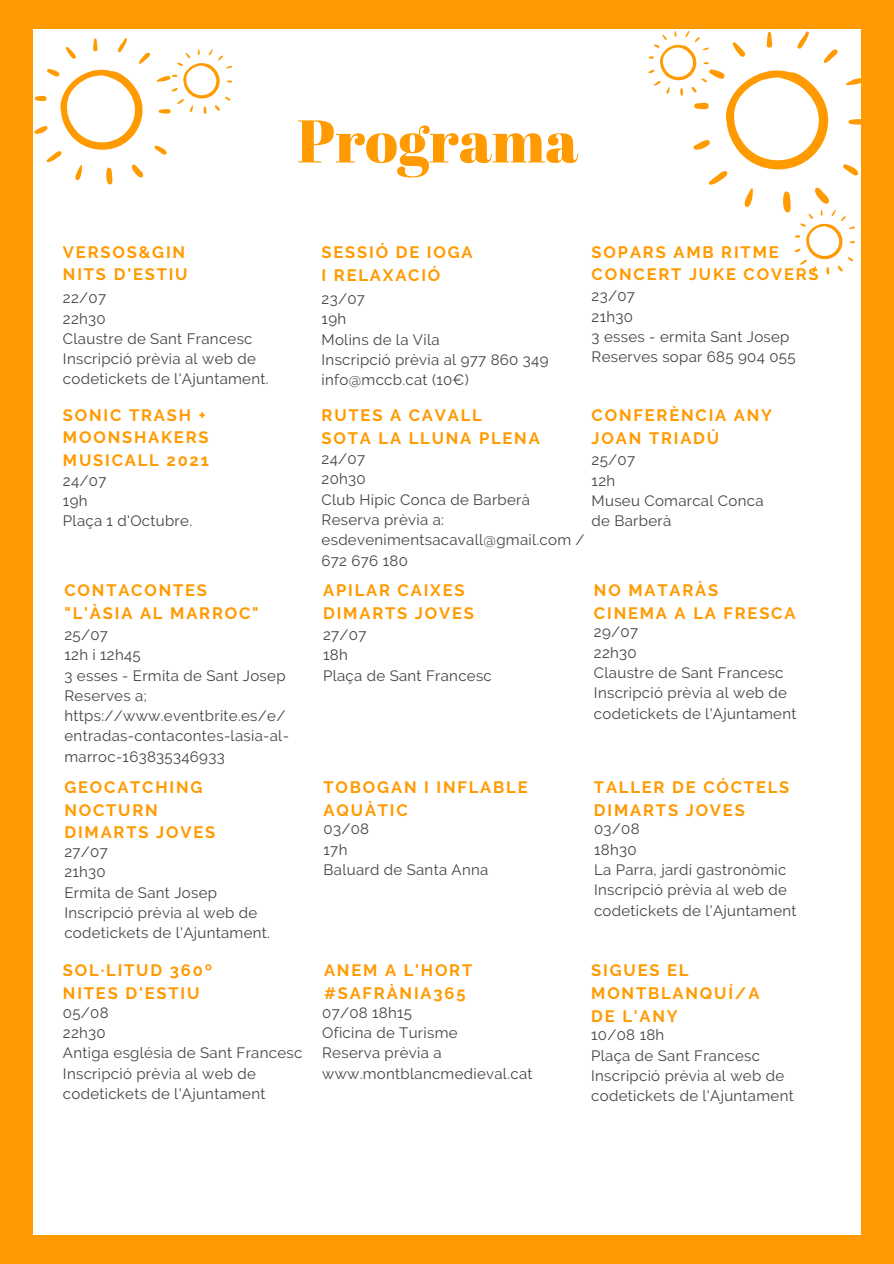
<style>
.page{position:relative;width:894px;height:1264px;background:#fff}
.page>*{position:absolute;margin:0;border:0;box-sizing:border-box;transform-origin:0 0}
.t1{font:60px "Abril Fatface";color:#ff9a00}
.t2{font:700 16.5px "Raleway";letter-spacing:.11em;color:#ff9a00}
.t3{font:15px/20.2px "Raleway";letter-spacing:.02em;color:#444440}
</style>
<div class="page">
<div style="left:0;top:0;width:893px;height:1263px;background:#ff9a00"></div>
<div style="left:34px;top:30px;width:826px;height:1204px;background:#fff"></div>
<svg style="left:34px;top:38px;width:198px;height:147px"></svg>
<svg style="left:648px;top:31px;width:213px;height:244px"></svg>
<p class="t1" style="left:297px;top:99px;width:282px">Programa</p>
<p class="t2" style="left:63px;top:242px;width:124px">VERSOS&amp;GIN</p>
<p class="t2" style="left:63px;top:264px;width:126px">NITS D'ESTIU</p>
<p class="t3" style="left:63px;top:288px;width:45px">22/07</p>
<p class="t3" style="left:63px;top:308px;width:44px">22h30</p>
<p class="t3" style="left:63px;top:328px;width:191px">Claustre de Sant Francesc</p>
<p class="t3" style="left:63px;top:349px;width:207px">Inscripció prèvia al web de codetickets de l'Ajuntament.</p>
<p class="t2" style="left:63px;top:405px;width:144px">SONIC TRASH +</p>
<p class="t2" style="left:63px;top:427px;width:147px">MOONSHAKERS</p>
<p class="t2" style="left:63px;top:450px;width:147px">MUSICALL 2021</p>
<p class="t3" style="left:63px;top:470px;width:45px">24/07</p>
<p class="t3" style="left:63px;top:490px;width:26px">19h</p>
<p class="t3" style="left:63px;top:511px;width:131px">Plaça 1 d'Octubre.</p>
<p class="t2" style="left:64px;top:580px;width:144px">CONTACONTES</p>
<p class="t2" style="left:64px;top:603px;width:196px">"L'ÀSIA AL MARROC"</p>
<p class="t3" style="left:64px;top:624px;width:45px">25/07</p>
<p class="t3" style="left:64px;top:645px;width:78px">12h i 12h45</p>
<p class="t3" style="left:64px;top:665px;width:222px">3 esses - Ermita de Sant Josep</p>
<p class="t3" style="left:64px;top:685px;width:226px">Reserves a; https://www.eventbrite.es/e/ entradas-contacontes-lasia-al&shy;marroc-163835346933</p>
<p class="t2" style="left:64px;top:777px;width:140px">GEOCATCHING</p>
<p class="t2" style="left:64px;top:800px;width:95px">NOCTURN</p>
<p class="t2" style="left:64px;top:822px;width:152px">DIMARTS JOVES</p>
<p class="t3" style="left:64px;top:841px;width:45px">27/07</p>
<p class="t3" style="left:64px;top:861px;width:43px">21h30</p>
<p class="t3" style="left:64px;top:882px;width:154px">Ermita de Sant Josep</p>
<p class="t3" style="left:64px;top:902px;width:207px">Inscripció prèvia al web de codetickets de l'Ajuntament.</p>
<p class="t2" style="left:321px;top:243px;width:152px">SESSIÓ DE IOGA</p>
<p class="t2" style="left:321px;top:265px;width:120px">I RELAXACIÓ</p>
<p class="t3" style="left:321px;top:289px;width:45px">23/07</p>
<p class="t3" style="left:321px;top:309px;width:26px">19h</p>
<p class="t3" style="left:321px;top:329px;width:119px">Molins de la Vila</p>
<p class="t3" style="left:321px;top:349px;width:228px">Inscripció prèvia al 977 860 349</p>
<p class="t3" style="left:321px;top:370px;width:149px">info@mccb.cat (10€)</p>
<p class="t2" style="left:591px;top:242px;width:188px">SOPARS AMB RITME</p>
<p class="t2" style="left:591px;top:264px;width:228px">CONCERT JUKE COVERS</p>
<p class="t3" style="left:591px;top:286px;width:45px">23/07</p>
<p class="t3" style="left:591px;top:306px;width:43px">21h30</p>
<p class="t3" style="left:591px;top:326px;width:199px">3 esses - ermita Sant Josep</p>
<p class="t3" style="left:591px;top:347px;width:205px">Reserves sopar 685 904 055</p>
<p class="t2" style="left:591px;top:406px;width:182px">CONFERÈNCIA ANY</p>
<p class="t2" style="left:591px;top:428px;width:129px">JOAN TRIADÚ</p>
<p class="t3" style="left:591px;top:450px;width:45px">25/07</p>
<p class="t3" style="left:591px;top:470px;width:25px">12h</p>
<p class="t3" style="left:591px;top:490px;width:173px">Museu Comarcal Conca de Barberà</p>
<p class="t2" style="left:321px;top:406px;width:162px">RUTES A CAVALL</p>
<p class="t2" style="left:321px;top:428px;width:220px">SOTA LA LLUNA PLENA</p>
<p class="t3" style="left:321px;top:448px;width:45px">24/07</p>
<p class="t3" style="left:321px;top:469px;width:46px">20h30</p>
<p class="t3" style="left:321px;top:489px;width:210px">Club Hípic Conca de Barberà</p>
<p class="t3" style="left:321px;top:509px;width:264px">Reserva prèvia a: esdevenimentsacavall@gmail.com /<br>672 676 180</p>
<p class="t2" style="left:323px;top:580px;width:143px">APILAR CAIXES</p>
<p class="t2" style="left:323px;top:603px;width:152px">DIMARTS JOVES</p>
<p class="t3" style="left:323px;top:624px;width:45px">27/07</p>
<p class="t3" style="left:323px;top:645px;width:26px">18h</p>
<p class="t3" style="left:323px;top:665px;width:170px">Plaça de Sant Francesc</p>
<p class="t2" style="left:323px;top:777px;width:205px">TOBOGAN I INFLABLE</p>
<p class="t2" style="left:323px;top:800px;width:86px">AQUÀTIC</p>
<p class="t3" style="left:323px;top:819px;width:47px">03/08</p>
<p class="t3" style="left:323px;top:839px;width:25px">17h</p>
<p class="t3" style="left:323px;top:859px;width:166px">Baluard de Santa Anna</p>
<p class="t2" style="left:593px;top:580px;width:126px">NO MATARÀS</p>
<p class="t2" style="left:593px;top:603px;width:203px">CINEMA A LA FRESCA</p>
<p class="t3" style="left:593px;top:622px;width:46px">29/07</p>
<p class="t3" style="left:593px;top:642px;width:44px">22h30</p>
<p class="t3" style="left:593px;top:662px;width:191px">Claustre de Sant Francesc</p>
<p class="t3" style="left:593px;top:682px;width:204px">Inscripció prèvia al web de codetickets de l'Ajuntament</p>
<p class="t2" style="left:593px;top:777px;width:197px">TALLER DE CÓCTELS</p>
<p class="t2" style="left:593px;top:800px;width:152px">DIMARTS JOVES</p>
<p class="t3" style="left:594px;top:819px;width:47px">03/08</p>
<p class="t3" style="left:594px;top:839px;width:44px">18h30</p>
<p class="t3" style="left:594px;top:859px;width:194px">La Parra, jardí gastronòmic</p>
<p class="t3" style="left:594px;top:879px;width:204px">Inscripció prèvia al web de codetickets de l'Ajuntament</p>
<p class="t2" style="left:63px;top:961px;width:150px">SOL·LITUD 360º</p>
<p class="t2" style="left:63px;top:983px;width:138px">NITES D'ESTIU</p>
<p class="t3" style="left:63px;top:1002px;width:47px">05/08</p>
<p class="t3" style="left:63px;top:1022px;width:44px">22h30</p>
<p class="t3" style="left:63px;top:1042px;width:241px">Antiga església de Sant Francesc</p>
<p class="t3" style="left:63px;top:1063px;width:204px">Inscripció prèvia al web de codetickets de l'Ajuntament</p>
<p class="t2" style="left:324px;top:961px;width:150px">ANEM A L'HORT</p>
<p class="t2" style="left:324px;top:983px;width:143px">#SAFRÀNIA365</p>
<p class="t3" style="left:322px;top:1002px;width:91px">07/08 18h15</p>
<p class="t3" style="left:322px;top:1022px;width:137px">Oficina de Turisme</p>
<p class="t3" style="left:322px;top:1042px;width:212px">Reserva prèvia a www.montblancmedieval.cat</p>
<p class="t2" style="left:591px;top:961px;width:99px">SIGUES EL</p>
<p class="t2" style="left:591px;top:983px;width:170px">MONTBLANQUÍ/A</p>
<p class="t2" style="left:591px;top:1006px;width:88px">DE L'ANY</p>
<p class="t3" style="left:591px;top:1024px;width:75px">10/08 18h</p>
<p class="t3" style="left:591px;top:1045px;width:170px">Plaça de Sant Francesc</p>
<p class="t3" style="left:591px;top:1065px;width:204px">Inscripció prèvia al web de codetickets de l'Ajuntament</p>
</div>
